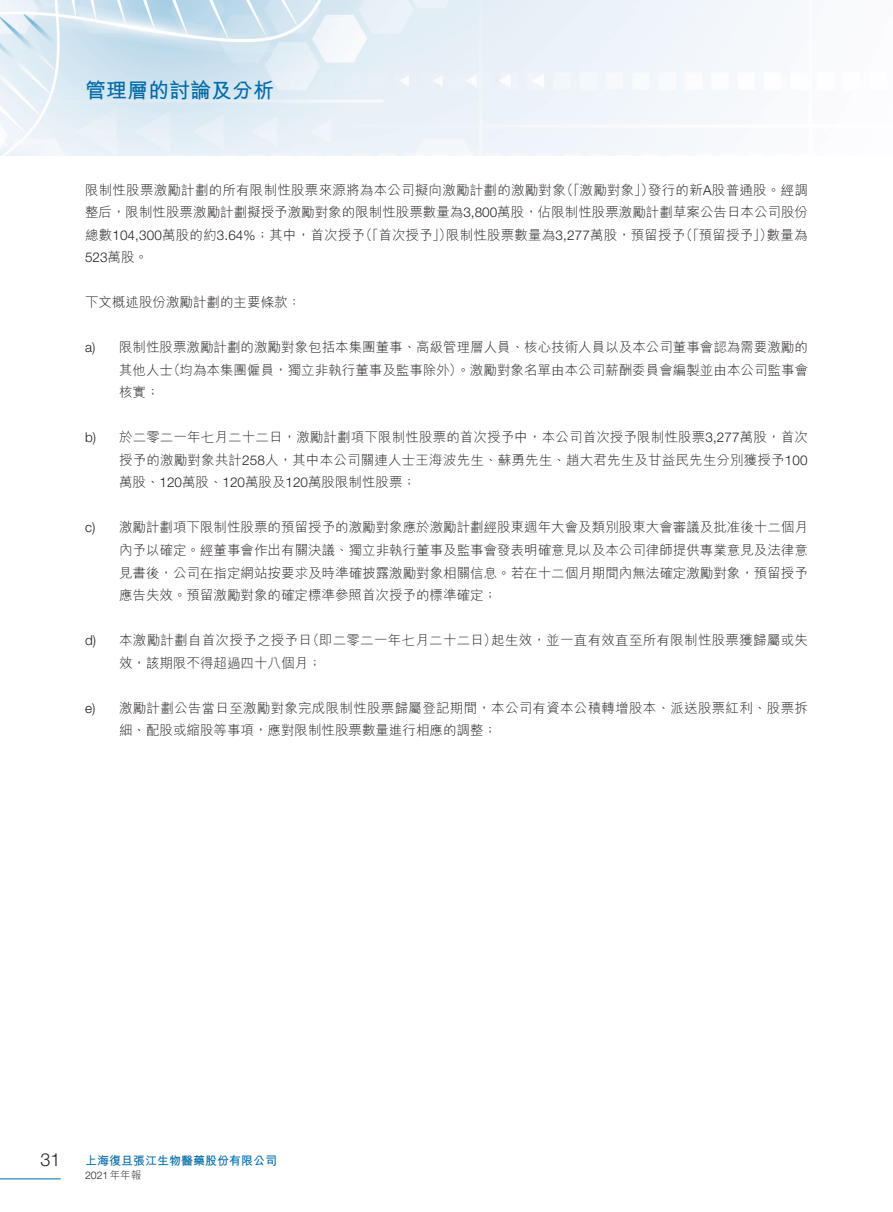
<style>
.page{position:relative;width:893px;height:1212px;background:#fff}
.page>*{position:absolute;margin:0;border:0;box-sizing:border-box;transform-origin:0 0}
.t1{font:700 21px "M Hei HK";color:#006ba7}
.t2{font:300 18px "Helvetica Neue LT Std";color:#231f20}
.t3{font:300 13.5px/22.5px "M Hei HK";color:#231f20}
.t4{font:300 13.5px "M Hei HK";letter-spacing:.02em;color:#231f20}
.t5{font:300 13.5px "Helvetica Neue LT Std";color:#231f20}
.t6{font:700 12px "M Hei HK";color:#006ba7}
.t7{font:300 10.5px "Helvetica Neue LT Std";color:#231f20}
.s1{font-family:"Helvetica Neue LT Std"}
.s2{font-family:"M Hei HK"}
</style>
<div class="page">
<img style="left:0;top:0;width:763px;height:155px">
<hr style="left:0;top:1178px;width:61px;height:1px;background:#006ba7">
<h1 class="t1" style="left:85px;top:75px;width:190px">管理層的討論及分析</h1>
<p class="t3" style="left:560px;top:178px;width:95px">（「激勵對象」）</p>
<p class="t4" style="left:85px;top:180px;width:482px">限制性股票激勵計劃的所有限制性股票來源將為本公司擬向激勵計劃的激勵對象</p>
<p class="t3" style="left:85px;top:201px;width:725px">整后，限制性股票激勵計劃擬授予激勵對象的限制性股票數量為<span class="s1">3,800</span>萬股，佔限制性股票激勵計劃草案公告日本公司股份</p>
<p class="t3" style="left:767px;top:223px;width:42px">數量為</p>
<p class="t4" style="left:648px;top:180px;width:161px">發行的新<span class="s1">A</span>股普通股。經調</p>
<p class="t3" style="left:85px;top:223px;width:281px">總數<span class="s1">104,300</span>萬股的約<span class="s1">3.64%</span>；其中，首次授予</p>
<p class="t5" style="left:85px;top:249px;width:65px">523<span class="s2">萬股。</span></p>
<p class="t3" style="left:85px;top:291px;width:217px">下文概述股份激勵計劃的主要條款：</p>
<p class="t3" style="left:119px;top:336px;width:690px">限制性股票激勵計劃的激勵對象包括本集團董事、高級管理層人員、核心技術人員以及本公司董事會認為需要激勵的</p>
<p class="t3" style="left:359px;top:223px;width:95px">（「首次授予」）</p>
<p class="t3" style="left:680px;top:223px;width:95px">（「預留授予」）</p>
<p class="t3" style="left:446px;top:223px;width:241px">限制性股票數量為<span class="s1">3,277</span>萬股，預留授予</p>
<p class="t5" style="left:85px;top:339px;width:12px">a)</p>
<p class="t5" style="left:85px;top:429px;width:13px">b)</p>
<p class="t5" style="left:85px;top:519px;width:12px">c)</p>
<p class="t5" style="left:85px;top:632px;width:13px">d)</p>
<p class="t5" style="left:85px;top:699px;width:12px">e)</p>
<p class="t3" style="left:167px;top:358px;width:642px">（均為本集團僱員，獨立非執行董事及監事除外）。激勵對象名單由本公司薪酬委員會編製並由本公司監事會</p>
<p class="t3" style="left:119px;top:358px;width:56px">其他人士核實;</p>
<p class="t3" style="left:119px;top:426px;width:690px">於二零二一年七月二十二日，激勵計劃項下限制性股票的首次授予中，本公司首次授予限制性股票<span class="s1">3,277</span>萬股，首次</p>
<p class="t3" style="left:119px;top:448px;width:690px">授予的激勵對象共計<span class="s1">258</span>人，其中本公司關連人士王海波先生、蘇勇先生、趙大君先生及甘益民先生分別獲授予<span class="s1">100</span>萬股、<span class="s1">120</span>萬股、<span class="s1">120</span>萬股及<span class="s1">120</span>萬股限制性股票;</p>
<p class="t3" style="left:119px;top:516px;width:690px">激勵計劃項下限制性股票的預留授予的激勵對象應於激勵計劃經股東週年大會及類別股東大會審議及批准後十二個月</p>
<p class="t3" style="left:119px;top:538px;width:690px;text-align:justify">內予以確定。經董事會作出有關決議、獨立非執行董事及監事會發表明確意見以及本公司律師提供專業意見及法律意見書後，公司在指定網站按要求及時準確披露激勵對象相關信息。若在十二個月期間內無法確定激勵對象，預留授予應告失效。預留激勵對象的確定標準參照首次授予的標準確定;</p>
<p class="t4" style="left:491px;top:630px;width:319px">起生效，並一直有效直至所有限制性股票獲歸屬或失</p>
<p class="t4" style="left:119px;top:630px;width:194px">本激勵計劃自首次授予之授予日</p>
<p class="t4" style="left:306px;top:630px;width:192px">（即二零二一年七月二十二日）</p>
<p class="t3" style="left:119px;top:651px;width:204px">效，該期限不得超過四十八個月;</p>
<p class="t4" style="left:119px;top:698px;width:690px">激勵計劃公告當日至激勵對象完成限制性股票歸屬登記期間，本公司有資本公積轉增股本、派送股票紅利、股票拆</p>
<p class="t3" style="left:119px;top:718px;width:379px">細、配股或縮股等事項，應對限制性股票數量進行相應的調整;</p>
<h2 class="t2" style="left:41px;top:1148px;width:22px">31</h2>
<p class="t6" style="left:85px;top:1152px;width:193px">上海復旦張江生物醫藥股份有限公司</p>
<p class="t7" style="left:85px;top:1168px;width:58px">2021<span class="s2">年年報</span></p>
</div>
